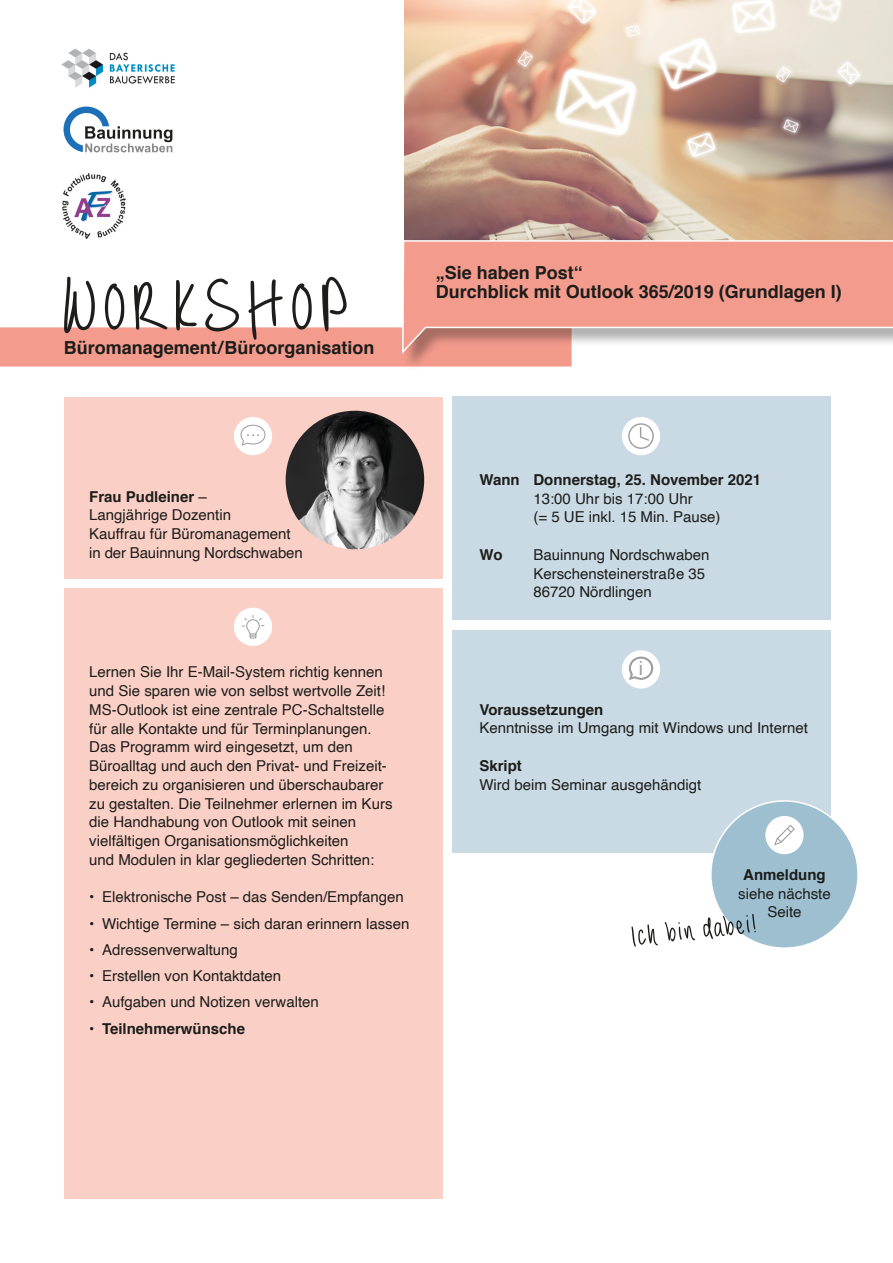
<style>
.page{position:relative;width:893px;height:1263px;background:#fff}
.page>*{position:absolute;margin:0;border:0;box-sizing:border-box;transform-origin:0 0}
.t1{font:19.5px "Helvetica";color:#9d9d9d}
.t2{font:700 18px/19.5px "Helvetica";color:#1d1d1b}
.t3{font:15px/18.8px "Helvetica";color:#1d1d1b}
.t4{font:700 15px "Helvetica";color:#1d1d1b}
.s1{font-weight:700}
</style>
<div class="page">
<img style="left:404px;top:0;width:489px;height:239px">
<div style="left:64px;top:588px;width:378px;height:611px;background:#fad0c6"></div>
<div style="left:234px;top:608px;width:38px;height:38px;background:#fff;border-radius:50%"></div>
<svg style="left:242px;top:615px;width:22px;height:24px"></svg>
<div style="left:64px;top:397px;width:378px;height:181px;background:#fad0c6"></div>
<div style="left:234px;top:417px;width:38px;height:38px;background:#fff;border-radius:50%"></div>
<svg style="left:240px;top:424px;width:26px;height:22px"></svg>
<div style="left:452px;top:397px;width:378px;height:223px;background:#c9dae4"></div>
<div style="left:452px;top:630px;width:378px;height:223px;background:#c9dae4"></div>
<div style="left:622px;top:650px;width:38px;height:38px;background:#fff;border-radius:50%"></div>
<svg style="left:629px;top:656px;width:24px;height:24px"></svg>
<img style="left:286px;top:411px;width:138px;height:138px;border-radius:69px">
<svg style="left:0;top:277px;width:404px;height:90px"></svg>
<div style="left:622px;top:417px;width:38px;height:38px;background:#fff;border-radius:50%"></div>
<svg style="left:628px;top:423px;width:26px;height:26px"></svg>
<img style="left:404px;top:356px;width:168px;height:11px">
<svg style="left:401px;top:239px;width:492px;height:117px;background:#eda79b"></svg>
<div style="left:711px;top:801px;width:147px;height:147px;background:#9dbfd0;border-radius:50%"></div>
<div style="left:765px;top:816px;width:39px;height:38px;background:#fff;border-radius:50%"></div>
<svg style="left:774px;top:825px;width:21px;height:20px"></svg>
<svg style="left:631px;top:914px;width:125px;height:33px"></svg>
<img style="left:61px;top:48px;width:114px;height:40px">
<svg style="left:64px;top:107px;width:108px;height:45px"></svg>
<img style="left:62px;top:173px;width:64px;height:66px">
<p class="t2" style="left:64px;top:338px;width:312px">Büromanagement/Büroorganisation</p>
<p class="t2" style="left:436px;top:263px;width:408px">„Sie haben Post“<br>Durchblick mit Outlook 365/2019 (Grundlagen I)</p>
<p class="t3" style="left:89px;top:487px;width:215px"><span class="s1">Frau Pudleiner</span> –<br>Langjährige Dozentin<br>Kauffrau für Büromanagement in der Bauinnung Nordschwaben</p>
<p class="t3" style="left:89px;top:663px;width:305px">Lernen Sie Ihr E-Mail-System richtig kennen und Sie sparen wie von selbst wertvolle Zeit!<br>MS-Outlook ist eine zentrale PC-Schaltstelle für alle Kontakte und für Terminplanungen.<br>Das Programm wird eingesetzt, um den Büroalltag und auch den Privat- und Freizeit&shy;bereich zu organisieren und überschaubarer zu gestalten. Die Teilnehmer erlernen im Kurs die Handhabung von Outlook mit seinen vielfältigen Organisationsmöglichkeiten<br>und Modulen in klar gegliederten Schritten:</p>
<p class="t3" style="left:89px;top:888px;width:316px">• Elektronische Post – das Senden/Empfangen</p>
<p class="t3" style="left:89px;top:914px;width:322px">• Wichtige Termine – sich daran erinnern lassen</p>
<p class="t3" style="left:89px;top:941px;width:150px">• Adressenverwaltung</p>
<p class="t3" style="left:89px;top:967px;width:194px">• Erstellen von Kontaktdaten</p>
<p class="t3" style="left:89px;top:993px;width:231px">• Aufgaben und Notizen verwalten</p>
<p class="t4" style="left:89px;top:1016px;width:157px">• Teilnehmerwünsche</p>
<p class="t4" style="left:479px;top:468px;width:283px">Wann Donnerstag, 25. November 2021</p>
<p class="t3" style="left:533px;top:489px;width:189px">13:00 Uhr bis 17:00 Uhr<br>(= 5 UE inkl. 15 Min. Pause)</p>
<p class="t4" style="left:479px;top:543px;width:25px">Wo</p>
<p class="t3" style="left:533px;top:546px;width:177px">Bauinnung Nordschwaben<br>Kerschensteinerstraße 35<br>86720 Nördlingen</p>
<h1 class="t1" style="left:639px;top:653px;width:6px">i</h1>
<p class="t4" style="left:479px;top:697px;width:125px">Voraussetzungen</p>
<p class="t3" style="left:479px;top:719px;width:330px">Kenntnisse im Umgang mit Windows und Internet</p>
<p class="t4" style="left:479px;top:753px;width:44px">Skript</p>
<p class="t3" style="left:479px;top:775px;width:223px">Wird beim Seminar ausgehändigt</p>
<p class="t4" style="left:743px;top:862px;width:84px">Anmeldung</p>
<p class="t3" style="left:738px;top:884px;width:94px;text-align:center">siehe nächste<br>Seite</p>
</div>
